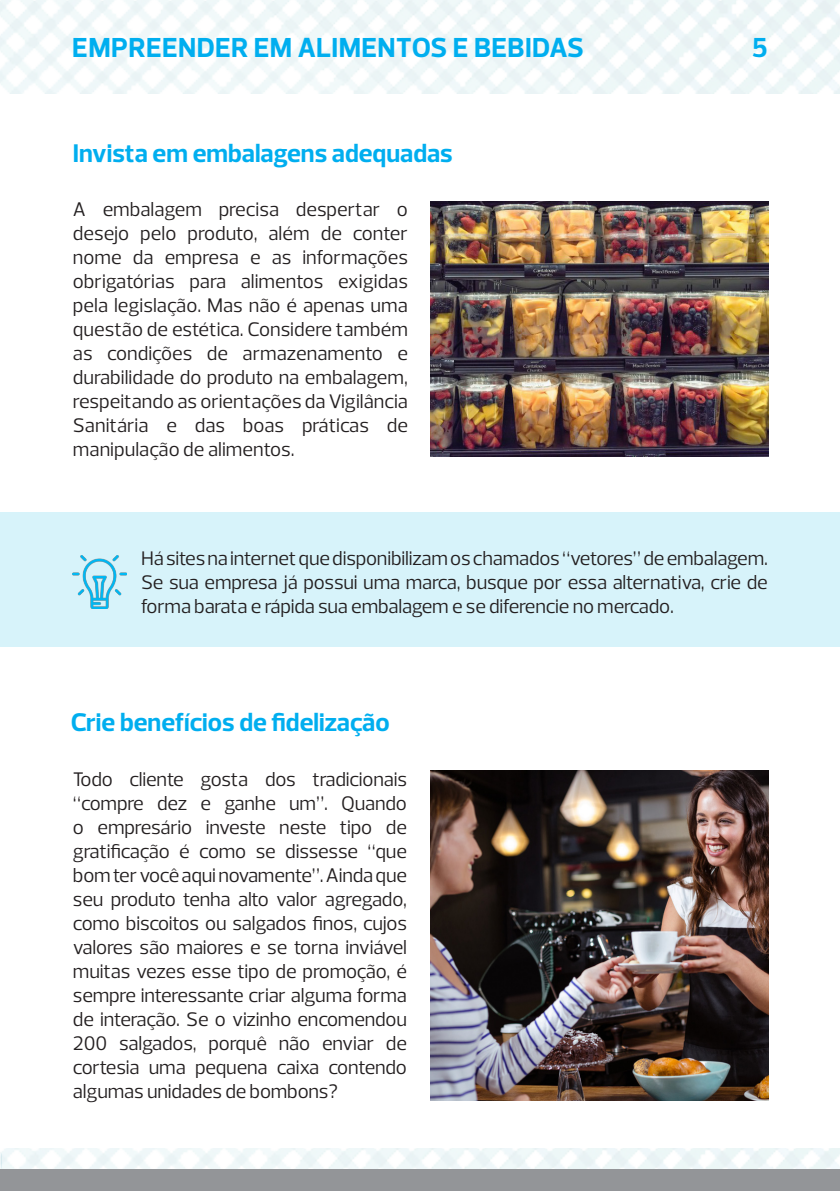
<style>
.page{position:relative;width:840px;height:1191px;background:#fff}
.page>*{position:absolute;margin:0;border:0;box-sizing:border-box;transform-origin:0 0}
.t1{font:700 28px "Prelo";letter-spacing:.015em;color:#00aeef}
.t2{font:700 26px "Prelo";color:#00aeef}
.t3{font:20px/24px "Prelo";letter-spacing:-.01em;color:#231f20;text-align:justify}
</style>
<div class="page">
<img style="left:0;top:1152px;width:1px;height:17px">
<hr style="left:0;top:1169px;width:4px;height:22px;background:#939598">
<div style="left:1px;top:1169px;width:838px;height:22px;background:#939598"></div>
<img style="left:430px;top:771px;width:338px;height:330px">
<img style="left:430px;top:201px;width:338px;height:255px">
<div style="left:0;top:512px;width:839px;height:135px;background:#d7f3fa"></div>
<img style="left:73px;top:555px;width:53px;height:53px">
<h1 class="t1" style="left:72px;top:30px;width:513px">EMPREENDER EM ALIMENTOS E BEBIDAS</h1>
<h1 class="t1" style="left:751px;top:30px;width:17px">5</h1>
<p class="t2" style="left:73px;top:137px;width:381px">Invista em embalagens adequadas</p>
<p class="t3" style="left:73px;top:197px;width:336px">A embalagem precisa despertar o desejo pelo produto, além de conter nome da empresa e as informações obrigatórias para alimentos exigidas pela legislação. Mas não é apenas uma questão de estética. Considere também as condições de armazenamento e durabilidade do produto na embalagem, respeitando as orientações da Vigilância Sanitária e das boas práticas de manipulação de alimentos.</p>
<p class="t3" style="left:141px;top:546px;width:628px">Há sites na internet que disponibilizam os chamados “vetores” de embalagem.<br>Se sua empresa já possui uma marca, busque por essa alternativa, crie de forma barata e rápida sua embalagem e se diferencie no mercado.</p>
<p class="t2" style="left:71px;top:706px;width:320px">Crie benefícios de fidelização</p>
<p class="t3" style="left:73px;top:767px;width:335px">Todo cliente gosta dos tradicionais “compre dez e ganhe um”. Quando o empresário investe neste tipo de gratificação é como se dissesse “que bom ter você aqui novamente”. Ainda que seu produto tenha alto valor agregado, como biscoitos ou salgados finos, cujos valores são maiores e se torna inviável muitas vezes esse tipo de promoção, é sempre interessante criar alguma forma de interação. Se o vizinho encomendou 200 salgados, porquê não enviar de cortesia uma pequena caixa contendo algumas unidades de bombons?</p>
</div>
